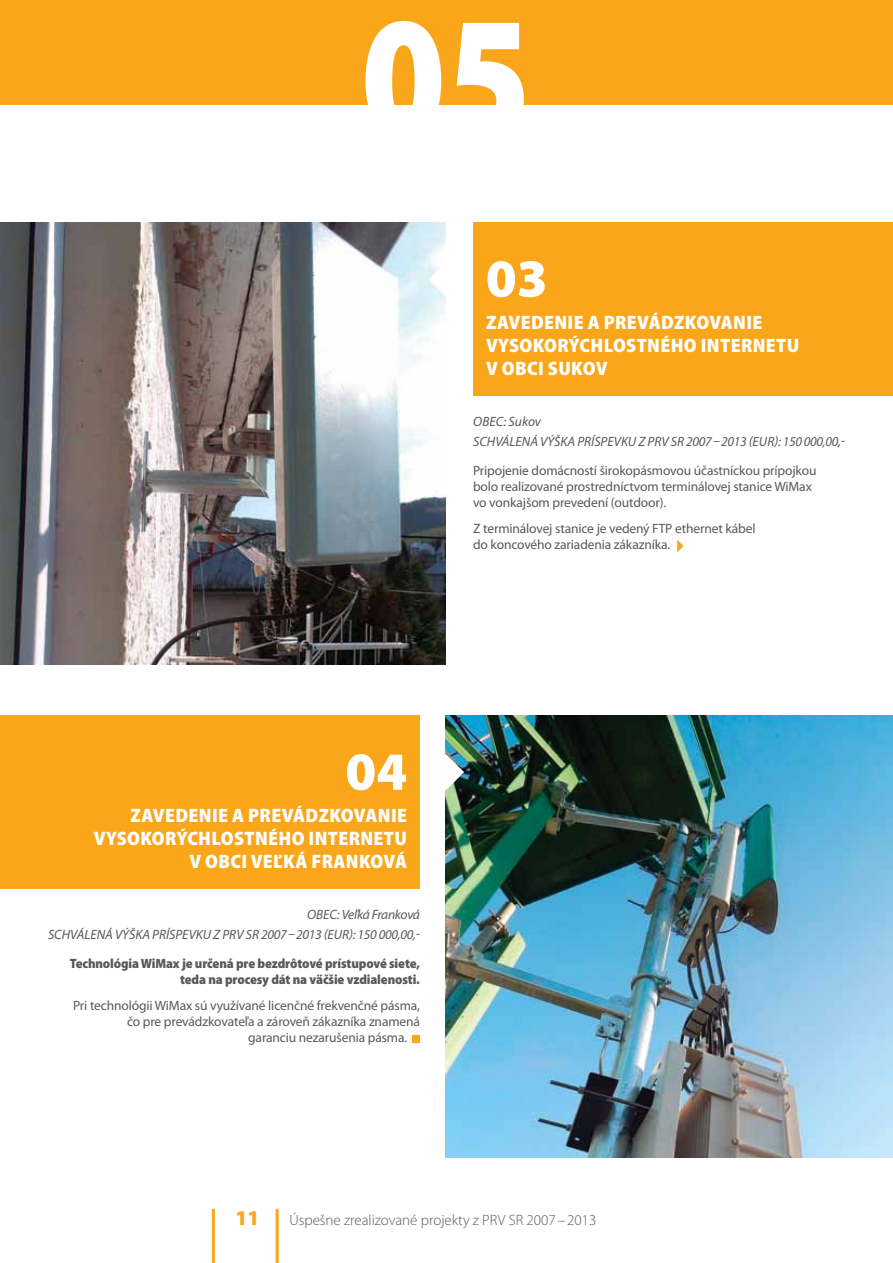
<style>
.page{position:relative;width:893px;height:1263px;background:#fff}
.page>*{position:absolute;margin:0;border:0;box-sizing:border-box;transform-origin:0 0}
.t1{font:900 177.9px "Myriad Pro";color:#fff;scale:.83 1}
.t2{font:900 54px "Myriad Pro";color:#fff}
.t3{font:900 21px "Myriad Pro";color:#faa61a}
.t4{font:900 semi-condensed 19.5px/23.4px "Myriad Pro";letter-spacing:.02em;color:#fff}
.t5{font:300 15px "Myriad Pro";color:#58595b}
.t6{font:13.5px/16.2px "Myriad Pro";letter-spacing:-.01em;color:#58595b}
.t7{font:italic 13.5px/20.4px "Myriad Pro";color:#58595b}
.t8{font:900 semi-condensed 13.5px/16.2px "Myriad Pro";letter-spacing:-.01em;color:#58595b;text-align:right}
</style>
<div class="page">
<div style="left:473px;top:222px;width:420px;height:174px;background:#faa61a"></div>
<div style="left:0;top:716px;width:420px;height:173px;background:#faa61a"></div>
<img style="left:0;top:222px;width:446px;height:443px">
<img style="left:446px;top:716px;width:447px;height:442px">
<svg style="left:429px;top:261px;width:17px;height:36px"></svg>
<svg style="left:445px;top:754px;width:19px;height:36px"></svg>
<hr style="left:212px;top:1209px;width:3px;height:54px;background:#faa61a">
<hr style="left:276px;top:1209px;width:3px;height:54px;background:#faa61a">
<div style="left:0;top:0;width:893px;height:104px;background:#faa61a"></div>
<svg style="left:677px;top:539px;width:7px;height:13px"></svg>
<div style="left:412px;top:1035px;width:8px;height:7px;background:#faa61a"></div>
<h1 class="t1" style="left:361px;top:-23px;width:206px">05</h1>
<h2 class="t2" style="left:486px;top:248px;width:63px">03</h2>
<h3 class="t4" style="left:486px;top:311px;width:315px">ZAVEDENIE A PREVÁDZKOVANIE<br>VYSOKORÝCHLOSTNÉHO INTERNETU<br>V OBCI SUKOV</h3>
<p class="t7" style="left:473px;top:411px;width:373px">OBEC: SUKOV<br>SCHVÁLENÁ VÝŠKA PRÍSPEVKU Z PRV SR 2007–2013 (EUR): 150 000,00,-</p>
<p class="t6" style="left:473px;top:462px;width:345px">Pripojenie domácností širokopásmovou účastníckou prípojkou bolo realizované prostredníctvom terminálovej stanice WiMax vo vonkajšom prevedení (outdoor).</p>
<p class="t6" style="left:473px;top:520px;width:284px">Z terminálovej stanice je vedený FTP ethernet kábel do koncového zariadenia zákazníka.</p>
<h2 class="t2" style="left:345px;top:741px;width:63px">04</h2>
<h3 class="t4" style="left:94px;top:804px;width:315px;text-align:right">ZAVEDENIE A PREVÁDZKOVANIE<br>VYSOKORÝCHLOSTNÉHO INTERNETU<br>V OBCI VEĽKÁ FRANKOVÁ</h3>
<p class="t7" style="left:48px;top:904px;width:373px;text-align:right">OBEC: VEĽKÁ FRANKOVÁ<br>SCHVÁLENÁ VÝŠKA PRÍSPEVKU Z PRV SR 2007–2013 (EUR): 150 000,00,-</p>
<p class="t8" style="left:70px;top:955px;width:352px">TECHNOLÓGIA WIMAX JE URČENÁ PRE BEZDRÔTOVÉ PRÍSTUPOVÉ SIETE,<br>TEDA NA PROCESY DÁT NA VÄČŠIE VZDIALENOSTI.</p>
<p class="t6" style="left:73px;top:997px;width:348px">Pri technológii WiMax sú využívané licenčné frekvenčné pásma,</p>
<p class="t6" style="left:127px;top:1013px;width:294px">čo pre prevádzkovateľa a zároveň zákazníka znamená</p>
<p class="t6" style="left:248px;top:1029px;width:161px">garanciu nezarušenia pásma.</p>
<h3 class="t3" style="left:235px;top:1206px;width:26px">11</h3>
<p class="t5" style="left:289px;top:1211px;width:308px">Úspešne zrealizované projekty z PRV SR 2007–2013</p>
</div>
